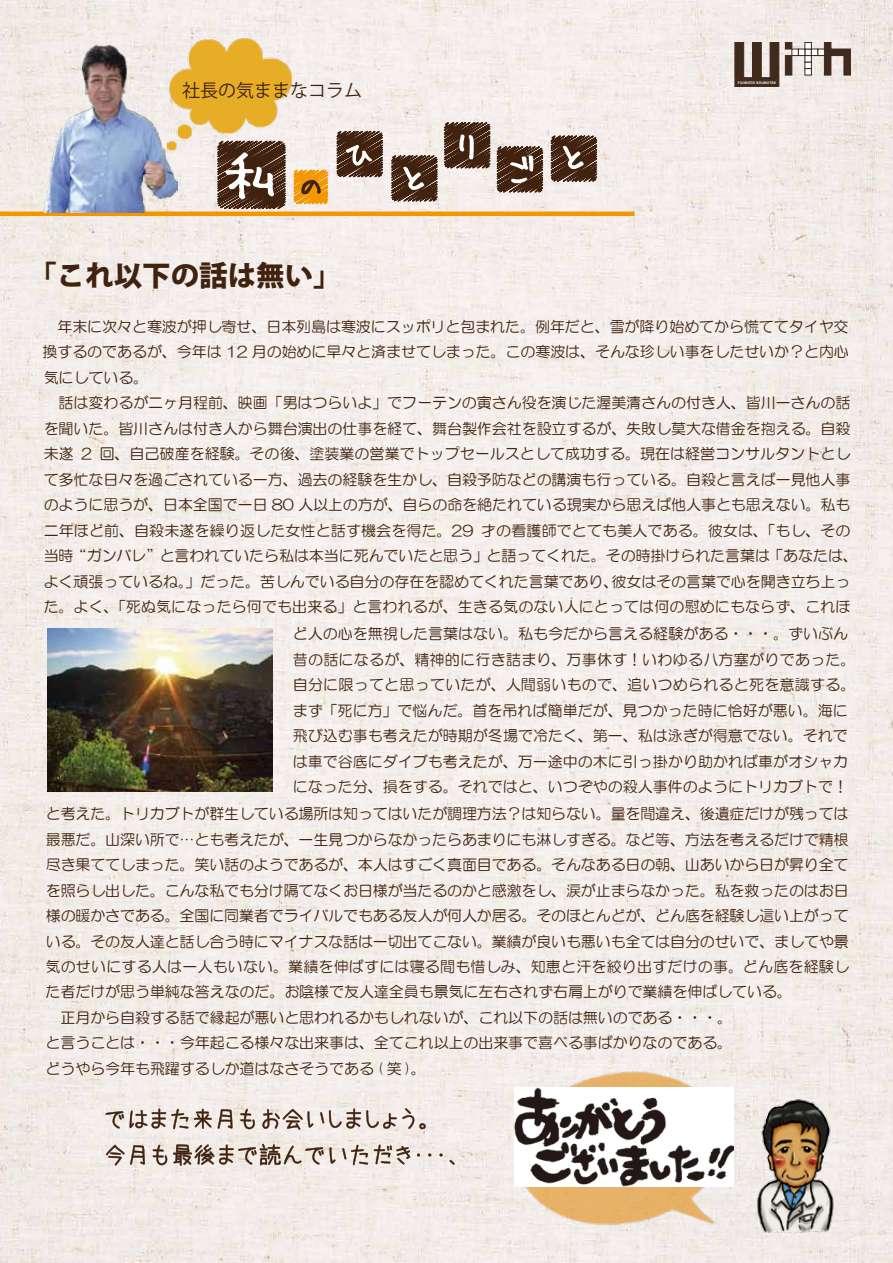
<style>
.page{position:relative;width:893px;height:1263px;background:#fff}
.page>*{position:absolute;margin:0;border:0;box-sizing:border-box;transform-origin:0 0}
.t1{font:800 28.5px "Koz Go Pro";color:#41220f}
.t2{font:18px "Koz Go Pro";color:#41220f}
.t3{font:15px/25.5px "HG Maru Gothic MPRO";letter-spacing:-.005em;color:#41220f}
.t4{font:15px "HG Maru Gothic MPRO";letter-spacing:.015em;color:#41220f}
.t5{font:15px "HG Maru Gothic MPRO";letter-spacing:.02em;color:#41220f}
.t6{font:700 3.3px "Koz Go Pro";letter-spacing:.05em;color:#fff}
</style>
<div class="page">
<img style="left:0;top:0;width:893px;height:1263px">
<img style="left:501px;top:1053px;width:241px;height:205px">
<img style="left:168px;top:37px;width:124px;height:47px">
<svg style="left:149px;top:84px;width:516px;height:165px;background:#d5c8b9"></svg>
<hr style="left:0;top:212px;width:634px;height:4px;background:#f39700">
<img style="left:34px;top:43px;width:143px;height:170px">
<svg style="left:734px;top:42px;width:45px;height:45px;background:#716054"></svg>
<div style="left:785px;top:55px;width:7px;height:20px;background:#402a1b"></div>
<div style="left:785px;top:42px;width:7px;height:7px;background:#402a1b"></div>
<svg style="left:824px;top:42px;width:27px;height:33px"></svg>
<div style="left:792px;top:49px;width:7px;height:7px;background:#fff;border:1px solid #402a1b"></div>
<div style="left:805px;top:68px;width:7px;height:7px;background:#fff;border:1px solid #402a1b"></div>
<div style="left:805px;top:62px;width:7px;height:7px;background:#fff;border:1px solid #402a1b"></div>
<div style="left:805px;top:55px;width:7px;height:7px;background:#fff;border:1px solid #402a1b"></div>
<div style="left:805px;top:49px;width:7px;height:7px;background:#fff;border:1px solid #402a1b"></div>
<div style="left:798px;top:49px;width:7px;height:7px;background:#fff;border:1px solid #402a1b"></div>
<div style="left:811px;top:49px;width:7px;height:7px;background:#fff;border:1px solid #402a1b"></div>
<div style="left:805px;top:42px;width:7px;height:7px;background:#fff;border:1px solid #402a1b"></div>
<div style="left:818px;top:49px;width:7px;height:7px;background:#fff;border:1px solid #402a1b"></div>
<svg style="left:106px;top:1108px;width:82px;height:21px;background:#c3b8b0"></svg>
<svg style="left:194px;top:1109px;width:18px;height:20px"></svg>
<svg style="left:218px;top:1109px;width:15px;height:20px"></svg>
<svg style="left:240px;top:1109px;width:15px;height:20px"></svg>
<svg style="left:262px;top:1108px;width:164px;height:22px;background:#cdc3bc"></svg>
<svg style="left:106px;top:1145px;width:39px;height:20px"></svg>
<svg style="left:153px;top:1145px;width:14px;height:20px"></svg>
<svg style="left:173px;top:1144px;width:151px;height:22px;background:#b8aba1"></svg>
<svg style="left:330px;top:1145px;width:38px;height:20px"></svg>
<svg style="left:374px;top:1144px;width:36px;height:20px"></svg>
<svg style="left:439px;top:1153px;width:4px;height:3px"></svg>
<svg style="left:449px;top:1160px;width:6px;height:5px"></svg>
<img style="left:514px;top:1088px;width:220px;height:98px">
<img style="left:755px;top:1095px;width:82px;height:140px">
<img style="left:48px;top:628px;width:224px;height:163px">
<p class="t2" style="left:182px;top:79px;width:181px">社長の気ままなコラム</p>
<p class="t6" style="left:738px;top:80px;width:39px">FUJIMOTO-KOUMUTEN</p>
<h1 class="t1" style="left:28px;top:257px;width:315px">「これ以下の話は無い」</h1>
<p class="t3" style="left:43px;top:314px;width:817px">　年末に次々と寒波が押し寄せ、日本列島は寒波にスッポリと包まれた。例年だと、雪が降り始めてから慌ててタイヤ交換するのであるが、今年は 12 月の始めに早々と済ませてしまった。この寒波は、そんな珍しい事をしたせいか？と内心気にしている。<br>　話は変わるが二ヶ月程前、映画「男はつらいよ」でフーテンの寅さん役を演じた渥美清さんの付き人、皆川一さんの話を聞いた。皆川さんは付き人から舞台演出の仕事を経て、舞台製作会社を設立するが、失敗し莫大な借金を抱える。自殺未遂 2 回、自己破産を経験。その後、塗装業の営業でトップセールスとして成功する。現在は経営コンサルタントとして多忙な日々を過ごされている一方、過去の経験を生かし、自殺予防などの講演も行っている。自殺と言えば一見他人事のように思うが、日本全国で一日 80 人以上の方が、自らの命を絶たれている現実から思えば他人事とも思えない。私も二年ほど前、自殺未遂を繰り返した女性と話す機会を得た。29 才の看護師でとても美人である。彼女は、「もし、その当時“ガンバレ”と言われていたら私は本当に死んでいたと思う」と語ってくれた。その時掛けられた言葉は「あなたは、よく頑張っているね。」だった。苦しんでいる自分の存在を認めてくれた言葉であり、彼女はその言葉で心を開き立ち上った。よく、「死ぬ気になったら何でも出来る」と言われるが、生きる気のない人にとっては何の慰めにもならず、これほ</p>
<p class="t3" style="left:293px;top:621px;width:557px">ど人の心を無視した言葉はない。私も今だから言える経験がある・・・。ずいぶん</p>
<p class="t5" style="left:293px;top:652px;width:564px">昔の話になるが、精神的に行き詰まり、万事休す！いわゆる八方塞がりであった。</p>
<p class="t4" style="left:293px;top:678px;width:564px">自分に限ってと思っていたが、人間弱いもので、追いつめられると死を意識する。</p>
<p class="t3" style="left:293px;top:698px;width:557px">まず「死に方」で悩んだ。首を吊れば簡単だが、見つかった時に恰好が悪い。海に</p>
<p class="t3" style="left:293px;top:723px;width:557px">飛び込む事も考えたが時期が冬場で冷たく、第一、私は泳ぎが得意でない。それで</p>
<p class="t3" style="left:293px;top:749px;width:557px">は車で谷底にダイブも考えたが、万一途中の木に引っ掛かり助かれば車がオシャカ</p>
<p class="t3" style="left:293px;top:774px;width:557px">になった分、損をする。それではと、いつぞやの殺人事件のようにトリカブトで！</p>
<p class="t3" style="left:46px;top:801px;width:804px">と考えた。トリカブトが群生している場所は知ってはいたが調理方法？は知らない。量を間違え、後遺症だけが残っては</p>
<p class="t3" style="left:46px;top:826px;width:804px">最悪だ。山深い所で…とも考えたが、一生見つからなかったらあまりにも淋しすぎる。など等、方法を考えるだけで精根</p>
<p class="t3" style="left:46px;top:852px;width:804px">尽き果ててしまった。笑い話のようであるが、本人はすごく真面目である。そんなある日の朝、山あいから日が昇り全て</p>
<p class="t3" style="left:46px;top:877px;width:804px">を照らし出した。こんな私でも分け隔てなくお日様が当たるのかと感激をし、涙が止まらなかった。私を救ったのはお日</p>
<p class="t3" style="left:46px;top:903px;width:804px">様の暖かさである。全国に同業者でライバルでもある友人が何人か居る。そのほとんどが、どん底を経験し這い上がって</p>
<p class="t3" style="left:46px;top:928px;width:805px">いる。その友人達と話し合う時にマイナスな話は一切出てこない。業績が良いも悪いも全ては自分のせいで、ましてや景</p>
<p class="t4" style="left:46px;top:959px;width:805px">気のせいにする人は一人もいない。業績を伸ばすには寝る間も惜しみ、知恵と汗を絞り出すだけの事。どん底を経験し</p>
<p class="t3" style="left:46px;top:979px;width:748px">た者だけが思う単純な答えなのだ。お陰様で友人達全員も景気に左右されず右肩上がりで業績を伸ばしている。</p>
<p class="t3" style="left:46px;top:1005px;width:688px">　正月から自殺する話で縁起が悪いと思われるかもしれないが、これ以下の話は無いのである・・・。</p>
<p class="t3" style="left:46px;top:1030px;width:688px">と言うことは・・・今年起こる様々な出来事は、全てこれ以上の出来事で喜べる事ばかりなのである。</p>
<p class="t3" style="left:46px;top:1056px;width:382px">どうやら今年も飛躍するしか道はなさそうである ( 笑 )。</p>
</div>
